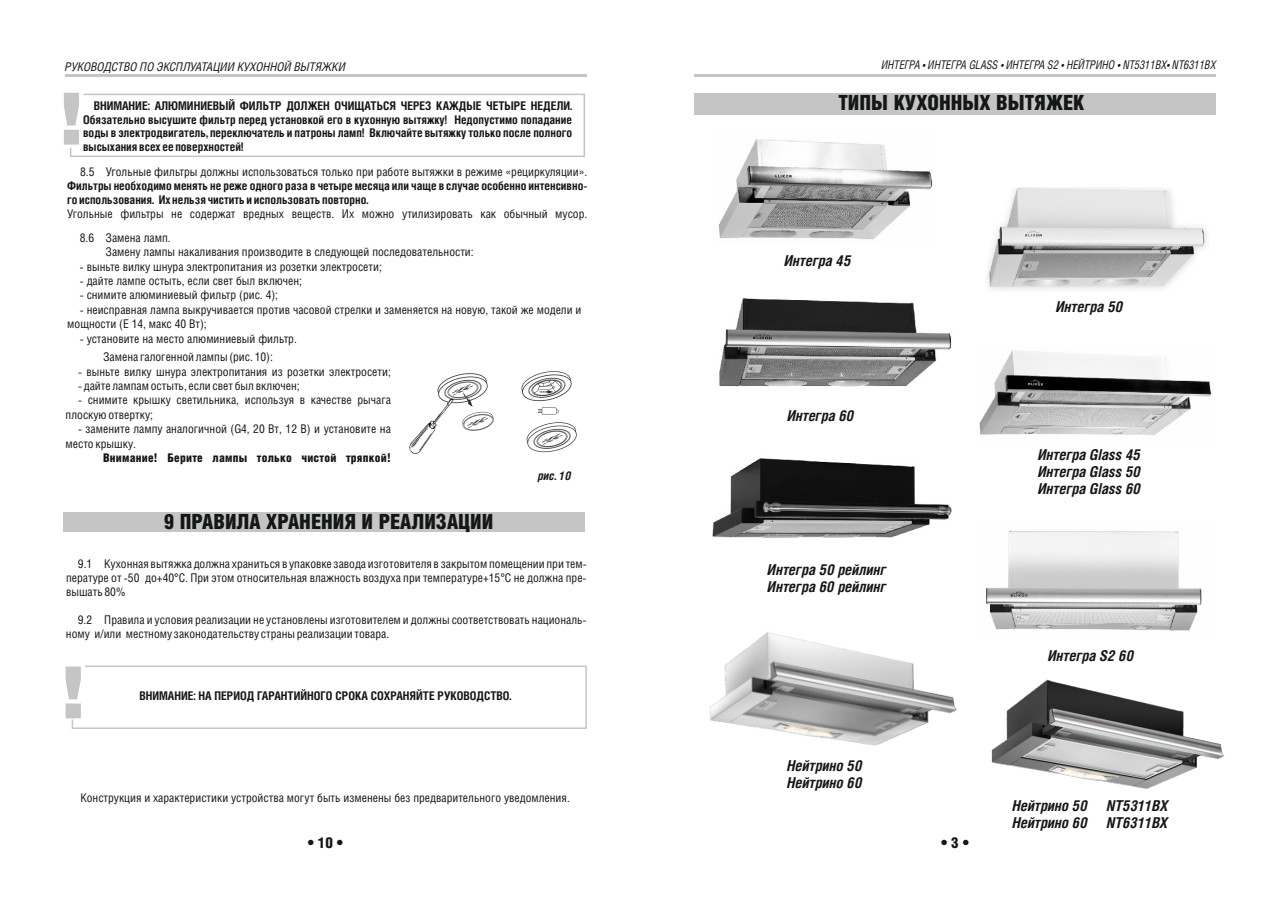
<style>
.page{position:relative;width:1280px;height:910px;background:#fff}
.page>*{position:absolute;margin:0;border:0;box-sizing:border-box;transform-origin:0 0}
.t1{font:72px "Helios Black C";color:#c5c5c5}
.t2{font:21px "Helios Cond Black C";color:#151616}
.t3{font:italic 700 15px/17.1px "Helios Cond C";color:#151616}
.t4{font:15px "Helios Cond Black C";color:#151616}
.t5{font:12px/14.4px "Helios Cond C";color:#151616}
.t6{font:700 12px/13.8px "Helios Cond C";color:#151616;text-align:justify}
.t7{font:italic 12px "Helios Cond C";color:#151616;scale:.9 1}
.t8{font:italic 12px "Helios Cond C";color:#151616}
.t9{font:12px "Helios Cond Black C";letter-spacing:.015em;color:#151616}
.t10{font:italic 700 12px "Helios Cond C";color:#151616}
</style>
<div class="page">
<hr style="left:65px;top:74px;width:521px;height:3px;background:#c5c5c5">
<hr style="left:694px;top:74px;width:522px;height:3px;background:#c5c5c5">
<div style="left:64px;top:512px;width:521px;height:19px;background:#c5c5c5"></div>
<div style="left:694px;top:93px;width:522px;height:22px;background:#c5c5c5"></div>
<img style="left:409px;top:372px;width:167px;height:81px">
<svg style="left:71px;top:665px;width:516px;height:64px"></svg>
<svg style="left:70px;top:93px;width:515px;height:64px"></svg>
<img style="left:718px;top:139px;width:215px;height:101px">
<img style="left:988px;top:188px;width:219px;height:102px">
<img style="left:979px;top:350px;width:233px;height:86px">
<img style="left:719px;top:298px;width:232px;height:89px">
<img style="left:712px;top:458px;width:240px;height:80px">
<img style="left:986px;top:530px;width:216px;height:101px">
<img style="left:710px;top:632px;width:245px;height:114px">
<img style="left:955px;top:679px;width:269px;height:110px">
<p class="t8" style="left:65px;top:61px;width:282px">РУКОВОДСТВО ПО ЭКСПЛУАТАЦИИ КУХОННОЙ ВЫТЯЖКИ</p>
<h1 class="t1" style="left:59px;top:85px;width:25px">!</h1>
<p class="t6" style="left:83px;top:99px;width:491px;text-indent:11px">ВНИМАНИЕ: АЛЮМИНИЕВЫЙ ФИЛЬТР ДОЛЖЕН ОЧИЩАТЬСЯ ЧЕРЕЗ КАЖДЫЕ ЧЕТЫРЕ НЕДЕЛИ.<br>Обязательно высушите фильтр перед установкой его в кухонную вытяжку! Недопустимо попадание воды в электродвигатель, переключатель и патроны ламп! Включайте вытяжку только после полного высыхания всех ее поверхностей!</p>
<p class="t5" style="left:80px;top:166px;width:509px">8.5 Угольные фильтры должны использоваться только при работе вытяжки в режиме «рециркуляции».</p>
<p class="t6" style="left:67px;top:180px;width:522px">Фильтры необходимо менять не реже одного раза в четыре месяца или чаще в случае особенно интенсивно&shy;го использования. Их нельзя чистить и использовать повторно.</p>
<p class="t5" style="left:67px;top:207px;width:522px">Угольные фильтры не содержат вредных веществ. Их можно утилизировать как обычный мусор.</p>
<p class="t5" style="left:105px;top:231px;width:370px;text-indent:-26px">8.6 Замена ламп.<br>Замену лампы накаливания производите в следующей последовательности:</p>
<p class="t5" style="left:80px;top:260px;width:304px">- выньте вилку шнура электропитания из розетки электросети;</p>
<p class="t5" style="left:80px;top:274px;width:224px">- дайте лампе остыть, если свет был включен;</p>
<p class="t5" style="left:80px;top:289px;width:200px">- снимите алюминиевый фильтр (рис. 4);</p>
<p class="t5" style="left:67px;top:303px;width:516px;text-indent:12px">- неисправная лампа выкручивается против часовой стрелки и заменяется на новую, такой же модели и мощности (Е 14, макс 40 Вт);</p>
<p class="t5" style="left:80px;top:332px;width:219px">- установите на место алюминиевый фильтр.</p>
<p class="t5" style="left:103px;top:351px;width:171px">Замена галогенной лампы (рис. 10):</p>
<p class="t5" style="left:78px;top:365px;width:314px">- выньте вилку шнура электропитания из розетки электросети;</p>
<p class="t5" style="left:78px;top:379px;width:223px">- дайте лампам остыть, если свет был включен;</p>
<p class="t5" style="left:66px;top:394px;width:327px;text-indent:12px">- снимите крышку светильника, используя в качестве рычага плоскую отвертку;</p>
<p class="t5" style="left:66px;top:422px;width:327px;text-indent:12px">- замените лампу аналогичной (G4, 20 Вт, 12 В) и установите на место крышку.</p>
<p class="t9" style="left:103px;top:452px;width:289px">Внимание! Берите лампы только чистой тряпкой!</p>
<h2 class="t2" style="left:164px;top:512px;width:331px">9 ПРАВИЛА ХРАНЕНИЯ И РЕАЛИЗАЦИИ</h2>
<p class="t10" style="left:538px;top:470px;width:35px">рис. 10</p>
<p class="t5" style="left:66px;top:558px;width:522px;line-height:14px;text-align:justify;text-indent:12px">9.1 Кухонная вытяжка должна храниться в упаковке завода изготовителя в закрытом помещении при тем&shy;пературе от -50 до+40°С. При этом относительная влажность воздуха при температуре+15°С не должна пре&shy;вышать 80%</p>
<p class="t5" style="left:66px;top:613px;width:522px;line-height:14px;text-indent:12px">9.2 Правила и условия реализации не установлены изготовителем и должны соответствовать националь&shy;ному и/или местному законодательству страны реализации товара.</p>
<h1 class="t1" style="left:61px;top:659px;width:25px">!</h1>
<p class="t6" style="left:139px;top:689px;width:374px">ВНИМАНИЕ: НА ПЕРИОД ГАРАНТИЙНОГО СРОКА СОХРАНЯЙТЕ РУКОВОДСТВО.</p>
<p class="t5" style="left:81px;top:792px;width:491px">Конструкция и характеристики устройства могут быть изменены без предварительного уведомления.</p>
<p class="t7" style="left:881px;top:59px;width:373px">ИНТЕГРА • ИНТЕГРА GLASS • ИНТЕГРА S2 • НЕЙТРИНО • NT5311BX• NT6311BX</p>
<h2 class="t2" style="left:838px;top:93px;width:247px">ТИПЫ КУХОННЫХ ВЫТЯЖЕК</h2>
<p class="t3" style="left:784px;top:252px;width:68px">Интегра 45</p>
<p class="t3" style="left:787px;top:408px;width:68px">Интегра 60</p>
<p class="t3" style="left:768px;top:562px;width:120px">Интегра 50 рейлинг<br>Интегра 60 рейлинг</p>
<p class="t3" style="left:787px;top:758px;width:77px">Нейтрино 50<br>Нейтрино 60</p>
<p class="t3" style="left:1056px;top:299px;width:68px">Интегра 50</p>
<p class="t3" style="left:1038px;top:446px;width:104px;text-align:justify">Интегра Glass 45<br>Интегра Glass 50<br>Интегра Glass 60</p>
<p class="t3" style="left:1048px;top:648px;width:87px">Интегра S2 60</p>
<p class="t3" style="left:1012px;top:797px;width:77px">Нейтрино 50<br>Нейтрино 60</p>
<p class="t3" style="left:1107px;top:797px;width:63px">NT5311BX<br>NT6311BX</p>
<p class="t4" style="left:308px;top:835px;width:37px">• 10 •</p>
<p class="t4" style="left:941px;top:835px;width:29px">• 3 •</p>
</div>
